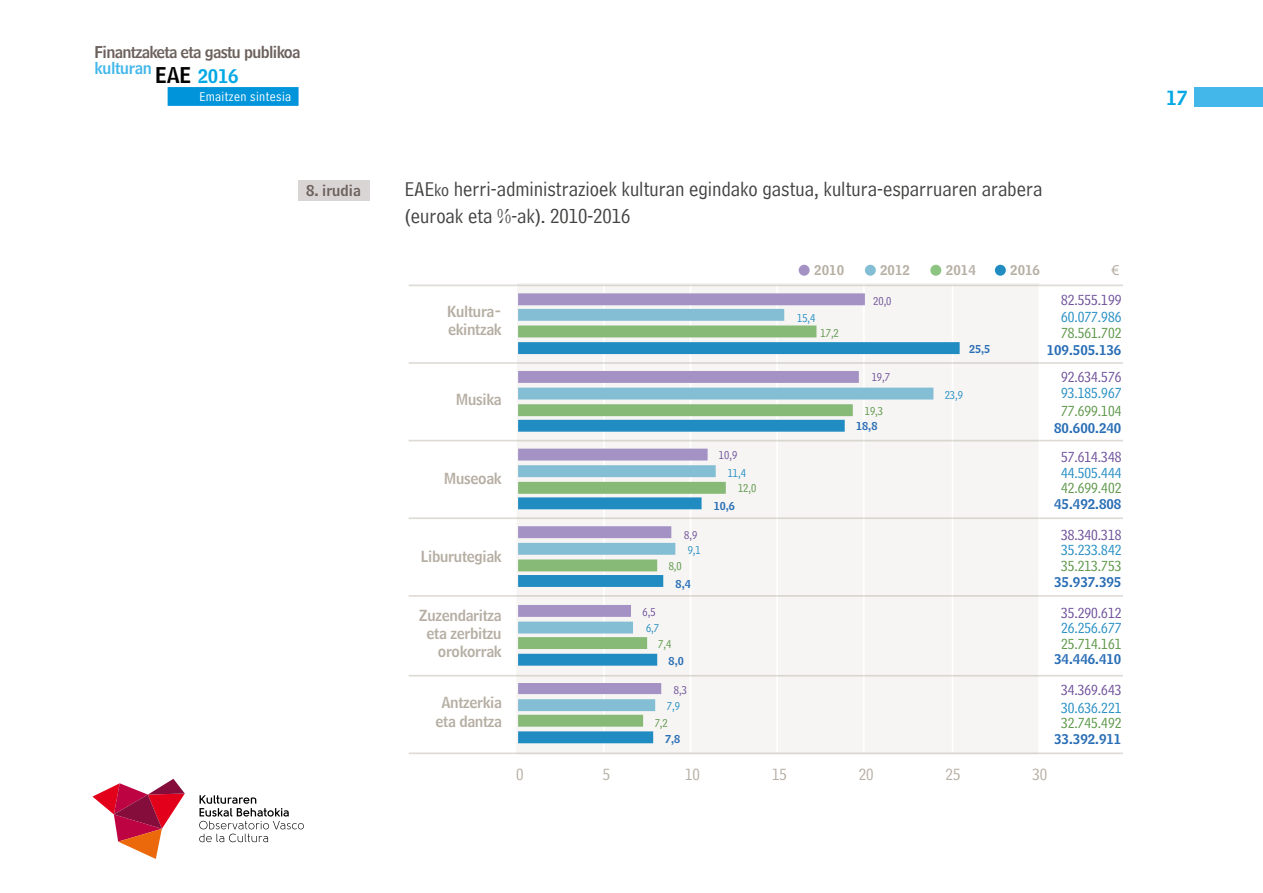
<style>
.page{position:relative;width:1263px;height:893px;background:#fff}
.page>*{position:absolute;margin:0;border:0;box-sizing:border-box;transform-origin:0 0}
.t1{font:21px/27px "Bell Centennial Address";color:#424241}
.t2{font:19.5px "Bell Centennial Name And Number";color:#00a8e4}
.t3{font:16.8px "Bell Centennial Address";color:#b6aea3}
.t4{font:16.05px/16px "Bell Centennial Name And Number";letter-spacing:-.04em;color:#6c615c}
.t5{font:15.15px/18.1px "Bell Centennial Name And Number";letter-spacing:-.02em;color:#b6aea3;text-align:center}
.t6{font:15.15px "Bell Centennial Address";color:#6b4d98}
.t7{font:15.15px "Bell Centennial Address";color:#218cc2}
.t8{font:15.15px "Bell Centennial Address";color:#599545}
.t9{font:15.15px "Myriad Pro";color:#b6aea3}
.t10{font:15px "Bell Centennial Name And Number";color:#6c615c}
.t11{font:13.5px "Bell Centennial Name And Number";color:#286db5}
.t12{font:13.5px "Bell Centennial Address";letter-spacing:.03em;color:#fff}
.t13{font:13.5px "Bell Centennial Name And Number";color:#b6aea3}
.t14{font:11.7px "Bell Centennial Address";color:#599545}
.t15{font:11.7px "Bell Centennial Address";color:#218cc2}
.t16{font:11.7px "Bell Centennial Address";color:#6b4d98}
.t17{font:10.95px "Bell Centennial Name And Number";color:#286db5}
.s1{color:#43b7ea}
.s2{font-size:21.45px;color:#000}
.s3{font-size:18.75px;color:#00a8e4}
.s4{font-size:18px}
</style>
<div class="page">
<svg style="left:199px;top:795px;width:105px;height:47px"></svg>
<svg style="left:92px;top:779px;width:93px;height:80px"></svg>
<div style="left:168px;top:87px;width:131px;height:19px;background:#0095db"></div>
<div style="left:1195px;top:87px;width:68px;height:19px;background:#43b7ea"></div>
<div style="left:299px;top:181px;width:71px;height:20px;background:#dad5d5"></div>
<div style="left:516px;top:283px;width:523px;height:469px;background:#f6f5f3"></div>
<hr style="left:603px;top:285px;width:2px;height:467px;background:#fff">
<hr style="left:690px;top:285px;width:1px;height:467px;background:#fff">
<hr style="left:776px;top:285px;width:2px;height:467px;background:#fff">
<hr style="left:863px;top:285px;width:2px;height:467px;background:#fff">
<hr style="left:952px;top:285px;width:1px;height:467px;background:#fff">
<hr style="left:1038px;top:285px;width:2px;height:467px;background:#fff">
<svg style="left:518px;top:342px;width:442px;height:401px;fill:#f6f5f3"></svg>
<svg style="left:518px;top:711px;width:335px;height:16px;fill:#f6f5f3"></svg>
<svg style="left:518px;top:309px;width:415px;height:402px;fill:#f6f5f3"></svg>
<svg style="left:518px;top:293px;width:347px;height:401px;fill:#f6f5f3"></svg>
<hr style="left:409px;top:752px;width:714px;height:2px;background:#b6aea3">
<hr style="left:409px;top:675px;width:714px;height:1px;background:#b6aea3">
<hr style="left:409px;top:595px;width:714px;height:2px;background:#b6aea3">
<hr style="left:409px;top:517px;width:714px;height:2px;background:#b6aea3">
<hr style="left:409px;top:440px;width:714px;height:1px;background:#b6aea3">
<hr style="left:409px;top:362px;width:714px;height:2px;background:#b6aea3">
<hr style="left:409px;top:285px;width:714px;height:1px;background:#b6aea3">
<div style="left:799px;top:265px;width:11px;height:11px;background:#a492c5;border-radius:50%"></div>
<div style="left:865px;top:265px;width:11px;height:11px;background:#83bed4;border-radius:50%"></div>
<div style="left:930px;top:265px;width:11px;height:11px;background:#8dc481;border-radius:50%"></div>
<div style="left:995px;top:265px;width:11px;height:11px;background:#218cc2;border-radius:50%"></div>
<p class="t4" style="left:95px;top:44px;width:207px">Finantzaketa eta gastu publikoa <span class="s1">kulturan</span> <span class="s2">EAE</span> <span class="s3">2016</span></p>
<p class="t12" style="left:199px;top:88px;width:93px">Emaitzen sintesia</p>
<p class="t2" style="left:1166px;top:85px;width:23px">17</p>
<p class="t10" style="left:306px;top:181px;width:56px">8. irudia</p>
<p class="t1" style="left:405px;top:176px;width:639px">EAE<span class="s4">ko</span> herri-administrazioek kulturan egindako gastua, kultura-esparruaren arabera (euroak eta %-ak). 2010-2016</p>
<p class="t5" style="left:447px;top:302px;width:56px;text-align:left">Kultura&shy;ekintzak</p>
<p class="t5" style="left:456px;top:390px;width:47px">Musika</p>
<p class="t5" style="left:444px;top:469px;width:59px">Museoak</p>
<p class="t5" style="left:421px;top:547px;width:82px">Liburutegiak</p>
<p class="t5" style="left:419px;top:606px;width:84px;text-align:right">Zuzendaritza eta zerbitzu orokorrak</p>
<p class="t5" style="left:436px;top:694px;width:68px">Antzerkia eta dantza</p>
<p class="t16" style="left:684px;top:528px;width:15px">8,9</p>
<p class="t15" style="left:688px;top:544px;width:15px">9,1</p>
<p class="t14" style="left:669px;top:559px;width:15px">8,0</p>
<p class="t16" style="left:643px;top:606px;width:15px">6,5</p>
<p class="t15" style="left:646px;top:621px;width:15px">6,7</p>
<p class="t17" style="left:676px;top:577px;width:17px">8,4</p>
<p class="t14" style="left:658px;top:637px;width:15px">7,4</p>
<p class="t17" style="left:669px;top:654px;width:17px">8,0</p>
<p class="t16" style="left:674px;top:683px;width:15px">8,3</p>
<p class="t15" style="left:667px;top:699px;width:15px">7,9</p>
<p class="t14" style="left:655px;top:717px;width:15px">7,2</p>
<p class="t17" style="left:665px;top:732px;width:17px">7,8</p>
<p class="t16" style="left:719px;top:448px;width:20px">10,9</p>
<p class="t15" style="left:728px;top:466px;width:20px">11,4</p>
<p class="t14" style="left:738px;top:482px;width:20px">12,0</p>
<p class="t17" style="left:714px;top:499px;width:23px">10,6</p>
<p class="t13" style="left:814px;top:261px;width:31px">2010</p>
<p class="t13" style="left:880px;top:261px;width:31px">2012</p>
<p class="t13" style="left:946px;top:261px;width:31px">2014</p>
<p class="t13" style="left:1010px;top:261px;width:31px">2016</p>
<p class="t9" style="left:1111px;top:260px;width:9px">€</p>
<p class="t6" style="left:1061px;top:291px;width:62px">82.555.199</p>
<p class="t7" style="left:1061px;top:308px;width:62px">60.077.986</p>
<p class="t8" style="left:1061px;top:324px;width:62px">78.561.702</p>
<p class="t11" style="left:1047px;top:341px;width:76px">109.505.136</p>
<p class="t6" style="left:1061px;top:369px;width:62px">92.634.576</p>
<p class="t7" style="left:1061px;top:384px;width:62px">93.185.967</p>
<p class="t8" style="left:1061px;top:402px;width:62px">77.699.104</p>
<p class="t11" style="left:1054px;top:419px;width:69px">80.600.240</p>
<p class="t6" style="left:1061px;top:449px;width:62px">57.614.348</p>
<p class="t7" style="left:1061px;top:464px;width:62px">44.505.444</p>
<p class="t8" style="left:1061px;top:480px;width:62px">42.699.402</p>
<p class="t11" style="left:1054px;top:495px;width:69px">45.492.808</p>
<p class="t6" style="left:1061px;top:526px;width:62px">38.340.318</p>
<p class="t7" style="left:1061px;top:542px;width:62px">35.233.842</p>
<p class="t8" style="left:1061px;top:557px;width:62px">35.213.753</p>
<p class="t11" style="left:1054px;top:573px;width:69px">35.937.395</p>
<p class="t6" style="left:1061px;top:604px;width:62px">35.290.612</p>
<p class="t7" style="left:1061px;top:619px;width:62px">26.256.677</p>
<p class="t8" style="left:1061px;top:635px;width:62px">25.714.161</p>
<p class="t11" style="left:1054px;top:651px;width:69px">34.446.410</p>
<p class="t6" style="left:1061px;top:681px;width:62px">34.369.643</p>
<p class="t7" style="left:1061px;top:699px;width:62px">30.636.221</p>
<p class="t8" style="left:1061px;top:715px;width:62px">32.745.492</p>
<p class="t11" style="left:1054px;top:730px;width:69px">33.392.911</p>
<p class="t16" style="left:873px;top:294px;width:20px">20,0</p>
<p class="t15" style="left:797px;top:311px;width:20px">15,4</p>
<p class="t14" style="left:820px;top:326px;width:20px">17,2</p>
<p class="t17" style="left:969px;top:342px;width:23px">25,5</p>
<p class="t16" style="left:872px;top:371px;width:20px">19,7</p>
<p class="t15" style="left:945px;top:388px;width:20px">23,9</p>
<p class="t14" style="left:865px;top:404px;width:20px">19,3</p>
<p class="t17" style="left:856px;top:419px;width:23px">18,8</p>
<p class="t3" style="left:516px;top:765px;width:9px">0</p>
<p class="t3" style="left:603px;top:765px;width:9px">5</p>
<p class="t3" style="left:685px;top:765px;width:16px">10</p>
<p class="t3" style="left:772px;top:765px;width:16px">15</p>
<p class="t3" style="left:859px;top:765px;width:16px">20</p>
<p class="t3" style="left:945px;top:765px;width:16px">25</p>
<p class="t3" style="left:1032px;top:765px;width:16px">30</p>
</div>
